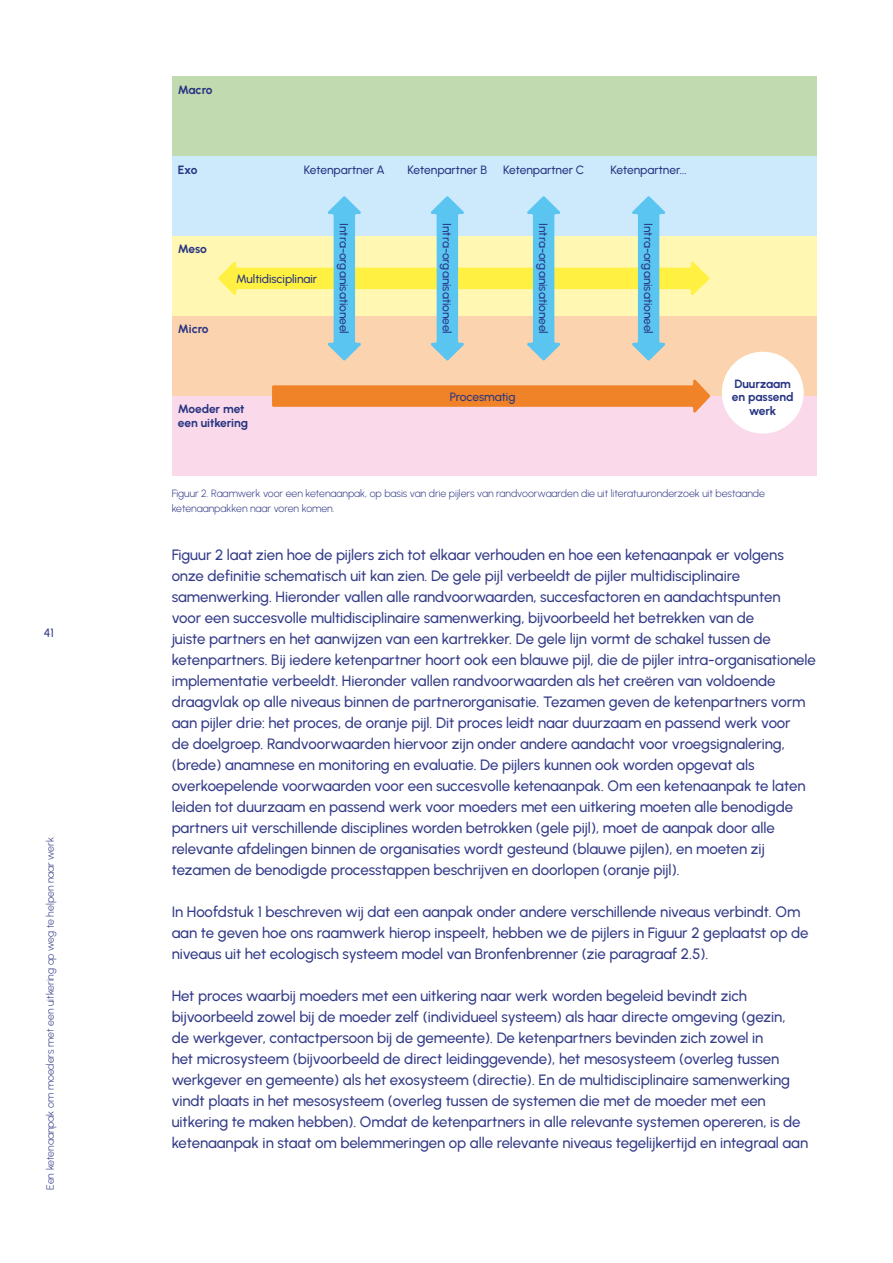
<style>
.page{position:relative;width:893px;height:1263px;background:#fff}
.page>*{position:absolute;margin:0;border:0;box-sizing:border-box;transform-origin:0 0}
.t1{font:500 15px/21px "Urbanist";letter-spacing:-.005em;color:#333b87}
.t2{font:500 12px "Urbanist";letter-spacing:-.005em;color:#283583}
.t3{font:700 12px/13.5px "Urbanist";letter-spacing:-.01em;color:#283583}
.t4{font:500 12px "Urbanist";color:#333b87}
.t5{font:300 10.5px/15px "Urbanist";letter-spacing:-.005em;color:#333b87}
</style>
<div class="page">
<div style="left:172px;top:236px;width:644px;height:80px;background:#fff7b2"></div>
<div style="left:172px;top:396px;width:644px;height:80px;background:#fadaea"></div>
<div style="left:172px;top:156px;width:644px;height:80px;background:#cdeafc"></div>
<div style="left:172px;top:316px;width:644px;height:80px;background:#fcd3af"></div>
<svg style="left:218px;top:196px;width:491px;height:165px"></svg>
<div style="left:172px;top:77px;width:644px;height:79px;background:#c2daaf"></div>
<div style="left:722px;top:352px;width:82px;height:82px;background:#fff;border-radius:50%"></div>
<svg style="left:272px;top:379px;width:438px;height:34px"></svg>
<p class="t4" style="left:44px;top:625px;width:12px">41</p>
<p class="t5" style="left:43px;top:1190px;width:354px;rotate:-90deg">Een ketenaanpak om moeders met een uitkering op weg te helpen naar werk</p>
<p class="t3" style="left:178px;top:82px;width:36px">Macro</p>
<p class="t3" style="left:178px;top:162px;width:21px">Exo</p>
<p class="t2" style="left:304px;top:162px;width:83px">Ketenpartner A</p>
<p class="t2" style="left:408px;top:162px;width:81px">Ketenpartner B</p>
<p class="t2" style="left:503px;top:162px;width:83px">Ketenpartner C</p>
<p class="t2" style="left:610px;top:162px;width:78px">Ketenpartner...</p>
<p class="t3" style="left:178px;top:242px;width:31px">Meso</p>
<p class="t3" style="left:178px;top:321px;width:32px">Micro</p>
<p class="t2" style="left:236px;top:271px;width:83px">Multidisciplinair</p>
<p class="t2" style="left:352px;top:223px;width:112px;rotate:90deg">Intra-organisationeel</p>
<p class="t2" style="left:455px;top:223px;width:112px;rotate:90deg">Intra-organisationeel</p>
<p class="t2" style="left:551px;top:223px;width:112px;rotate:90deg">Intra-organisationeel</p>
<p class="t2" style="left:656px;top:223px;width:112px;rotate:90deg">Intra-organisationeel</p>
<p class="t3" style="left:178px;top:401px;width:72px;line-height:14.4px">Moeder met een uitkering</p>
<p class="t2" style="left:450px;top:389px;width:67px">Procesmatig</p>
<p class="t3" style="left:732px;top:376px;width:63px;text-align:center">Duurzaam en passend werk</p>
<p class="t5" style="left:172px;top:485px;width:595px">Figuur 2. Raamwerk voor een ketenaanpak, op basis van drie pijlers van randvoorwaarden die uit literatuuronderzoek uit bestaande ketenaanpakken naar voren komen.</p>
<p class="t1" style="left:172px;top:543px;width:646px">Figuur 2 laat zien hoe de pijlers zich tot elkaar verhouden en hoe een ketenaanpak er volgens onze definitie schematisch uit kan zien. De gele pijl verbeeldt de pijler multidisciplinaire samenwerking. Hieronder vallen alle randvoorwaarden, succesfactoren en aandachtspunten<br>voor een succesvolle multidisciplinaire samenwerking, bijvoorbeeld het betrekken van de<br>juiste partners en het aanwijzen van een kartrekker. De gele lijn vormt de schakel tussen de ketenpartners. Bij iedere ketenpartner hoort ook een blauwe pijl, die de pijler intra-organisationele implementatie verbeeldt. Hieronder vallen randvoorwaarden als het creëren van voldoende draagvlak op alle niveaus binnen de partnerorganisatie. Tezamen geven de ketenpartners vorm aan pijler drie: het proces, de oranje pijl. Dit proces leidt naar duurzaam en passend werk voor<br>de doelgroep. Randvoorwaarden hiervoor zijn onder andere aandacht voor vroegsignalering, (brede) anamnese en monitoring en evaluatie. De pijlers kunnen ook worden opgevat als overkoepelende voorwaarden voor een succesvolle ketenaanpak. Om een ketenaanpak te laten leiden tot duurzaam en passend werk voor moeders met een uitkering moeten alle benodigde partners uit verschillende disciplines worden betrokken (gele pijl), moet de aanpak door alle relevante afdelingen binnen de organisaties wordt gesteund (blauwe pijlen), en moeten zij tezamen de benodigde processtappen beschrijven en doorlopen (oranje pijl).</p>
<p class="t1" style="left:172px;top:900px;width:638px">In Hoofdstuk 1 beschreven wij dat een aanpak onder andere verschillende niveaus verbindt. Om aan te geven hoe ons raamwerk hierop inspeelt, hebben we de pijlers in Figuur 2 geplaatst op de niveaus uit het ecologisch systeem model van Bronfenbrenner (zie paragraaf 2.5).</p>
<p class="t1" style="left:172px;top:984px;width:638px">Het proces waarbij moeders met een uitkering naar werk worden begeleid bevindt zich bijvoorbeeld zowel bij de moeder zelf (individueel systeem) als haar directe omgeving (gezin,<br>de werkgever, contactpersoon bij de gemeente). De ketenpartners bevinden zich zowel in<br>het microsysteem (bijvoorbeeld de direct leidinggevende), het mesosysteem (overleg tussen werkgever en gemeente) als het exosysteem (directie). En de multidisciplinaire samenwerking vindt plaats in het mesosysteem (overleg tussen de systemen die met de moeder met een uitkering te maken hebben). Omdat de ketenpartners in alle relevante systemen opereren, is de ketenaanpak in staat om belemmeringen op alle relevante niveaus tegelijkertijd en integraal aan</p>
</div>
